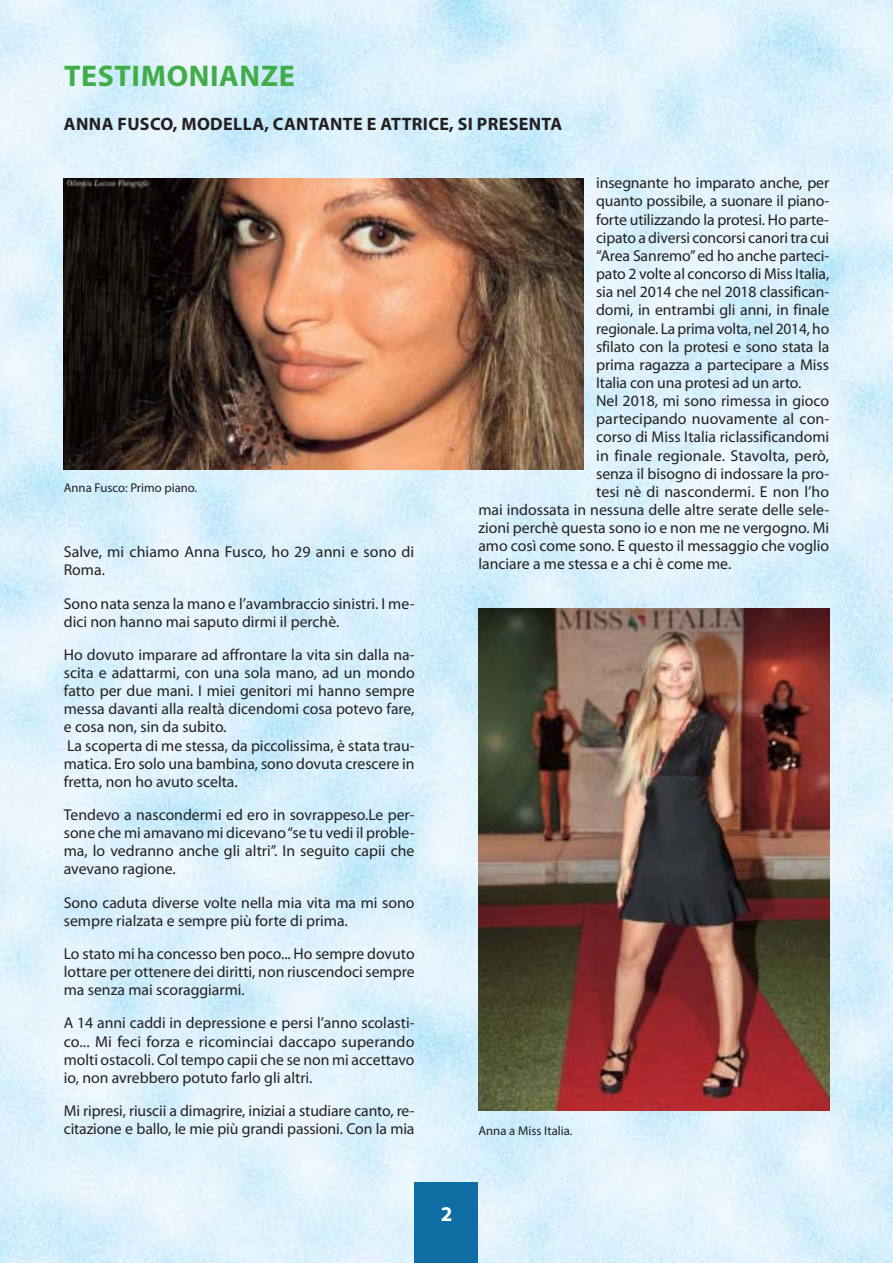
<style>
.page{position:relative;width:893px;height:1263px;background:#fff}
.page>*{position:absolute;margin:0;border:0;box-sizing:border-box;transform-origin:0 0}
.t1{font:700 30px "Myriad Pro";letter-spacing:.02em;color:#41ad49}
.t2{font:700 21px "Myriad Pro";color:#fff}
.t3{font:700 18px "Myriad Pro";letter-spacing:.02em;color:#231f20}
.t4{font:15.75px/18.1px "Myriad Pro";color:#231f20}
.t5{font:12.75px "Myriad Pro";color:#231f20}
</style>
<div class="page">
<img style="left:0;top:0;width:893px;height:1263px">
<div style="left:415px;top:1182px;width:63px;height:81px;background:#0e6ea4"></div>
<img style="left:64px;top:178px;width:519px;height:292px">
<img style="left:478px;top:609px;width:351px;height:502px">
<h1 class="t1" style="left:64px;top:65px;width:232px">TESTIMONIANZE</h1>
<p class="t3" style="left:64px;top:118px;width:500px">ANNA FUSCO, MODELLA, CANTANTE E ATTRICE, SI PRESENTA</p>
<p class="t5" style="left:64px;top:483px;width:135px">Anna Fusco: Primo piano.</p>
<p class="t4" style="left:64px;top:545px;width:352px">Salve, mi chiamo Anna Fusco, ho 29 anni e sono di<br>Roma.</p>
<p class="t4" style="left:64px;top:596px;width:352px">Sono nata senza la mano e l’avambraccio sinistri. I me&shy;dici non hanno mai saputo dirmi il perchè.</p>
<p class="t4" style="left:64px;top:647px;width:352px">Ho dovuto imparare ad affrontare la vita sin dalla na&shy;scita e adattarmi, con una sola mano, ad un mondo fatto per due mani. I miei genitori mi hanno sempre messa davanti alla realtà dicendomi cosa potevo fare, e cosa non, sin da subito.<br>La scoperta di me stessa, da piccolissima, è stata trau&shy;matica. Ero solo una bambina, sono dovuta crescere in fretta, non ho avuto scelta.</p>
<p class="t4" style="left:64px;top:807px;width:352px;text-align:justify">Tendevo a nascondermi ed ero in sovrappeso.Le per&shy;sone che mi amavano mi dicevano “se tu vedi il proble&shy;ma, lo vedranno anche gli altri”. In seguito capii che avevano ragione.</p>
<p class="t4" style="left:64px;top:895px;width:352px">Sono caduta diverse volte nella mia vita ma mi sono sempre rialzata e sempre più forte di prima.</p>
<p class="t4" style="left:64px;top:946px;width:352px;text-align:justify">Lo stato mi ha concesso ben poco... Ho sempre dovuto lottare per ottenere dei diritti, non riuscendoci sempre ma senza mai scoraggiarmi.</p>
<p class="t4" style="left:64px;top:1016px;width:352px;text-align:justify">A 14 anni caddi in depressione e persi l’anno scolasti&shy;co... Mi feci forza e ricominciai daccapo superando molti ostacoli. Col tempo capii che se non mi accettavo io, non avrebbero potuto farlo gli altri.</p>
<p class="t4" style="left:64px;top:1103px;width:352px">Mi ripresi, riuscii a dimagrire, iniziai a studiare canto, re&shy;citazione e ballo, le mie più grandi passioni. Con la mia</p>
<p class="t4" style="left:596px;top:176px;width:235px">insegnante ho imparato anche, per</p>
<p class="t4" style="left:596px;top:194px;width:235px">quanto possibile, a suonare il piano-</p>
<p class="t4" style="left:596px;top:212px;width:235px">forte utilizzando la protesi. Ho parte-</p>
<p class="t4" style="left:596px;top:230px;width:235px">cipato a diversi concorsi canori tra cui</p>
<p class="t4" style="left:596px;top:248px;width:235px">“Area Sanremo” ed ho anche parteci-</p>
<p class="t4" style="left:596px;top:266px;width:235px">pato 2 volte al concorso di Miss Italia,</p>
<p class="t4" style="left:596px;top:285px;width:235px">sia nel 2014 che nel 2018 classifican-</p>
<p class="t4" style="left:596px;top:303px;width:235px">domi, in entrambi gli anni, in finale</p>
<p class="t4" style="left:596px;top:321px;width:235px">regionale. La prima volta, nel 2014, ho</p>
<p class="t4" style="left:596px;top:339px;width:235px">sfilato con la protesi e sono stata la</p>
<p class="t4" style="left:596px;top:357px;width:234px">prima ragazza a partecipare a Miss</p>
<p class="t4" style="left:596px;top:375px;width:207px">Italia con una protesi ad un arto.</p>
<p class="t4" style="left:596px;top:393px;width:235px">Nel 2018, mi sono rimessa in gioco</p>
<p class="t4" style="left:596px;top:412px;width:235px">partecipando nuovamente al con-</p>
<p class="t4" style="left:596px;top:430px;width:235px">corso di Miss Italia riclassificandomi</p>
<p class="t4" style="left:596px;top:448px;width:235px">in finale regionale. Stavolta, però,</p>
<p class="t4" style="left:596px;top:466px;width:235px">senza il bisogno di indossare la pro-</p>
<p class="t4" style="left:596px;top:484px;width:235px">tesi nè di nascondermi. E non l’ho</p>
<p class="t4" style="left:478px;top:502px;width:352px">mai indossata in nessuna delle altre serate delle sele-</p>
<p class="t4" style="left:478px;top:520px;width:352px">zioni perchè questa sono io e non me ne vergogno. Mi</p>
<p class="t4" style="left:478px;top:539px;width:352px">amo così come sono. E questo il messaggio che voglio</p>
<p class="t4" style="left:478px;top:557px;width:254px">lanciare a me stessa e a chi è come me.</p>
<p class="t5" style="left:478px;top:1126px;width:96px">Anna a Miss Italia.</p>
<h2 class="t2" style="left:441px;top:1206px;width:13px">2</h2>
</div>
